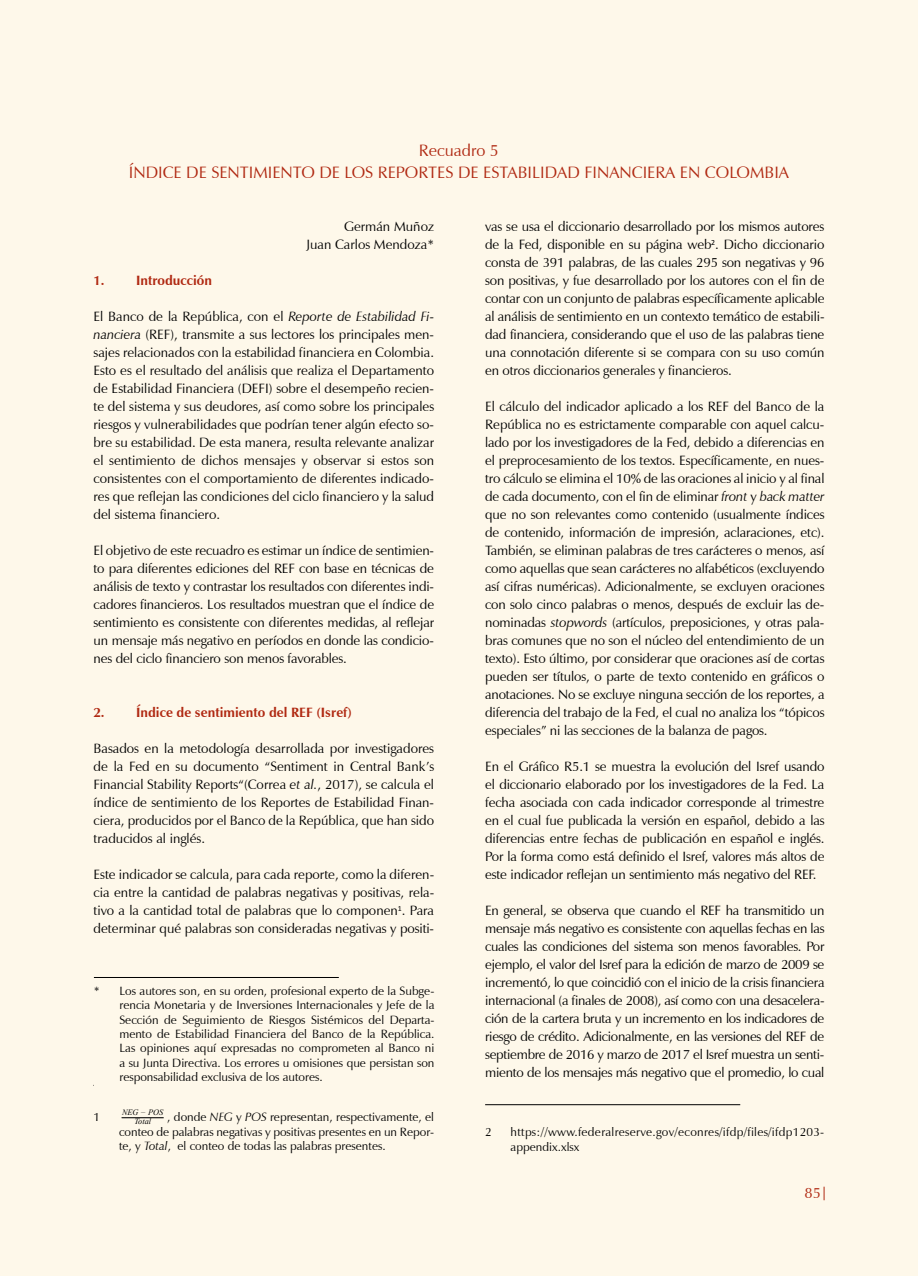
<style>
.page{position:relative;width:918px;height:1276px;background:#fff}
.page>*{position:absolute;margin:0;border:0;box-sizing:border-box;transform-origin:0 0}
.t1{font:16.5px/21.6px "Zapf Humanist 601 BT";color:#b02912;text-align:center}
.t2{font:15px "Zapf Humanist 601 BT";color:#b02912}
.t3{font:13.5px/18px "Zapf Humanist 601 BT";letter-spacing:-.01em;color:#000;text-align:justify}
.t4{font:700 13.5px "Zapf Humanist 601 BT";color:#b02912}
.t5{font:12px/14.4px "Zapf Humanist 601 BT";color:#000;text-align:justify}
.t6{font:12px/14.4px "Zapf Humanist 601 BT";letter-spacing:.025em;color:#000}
.t7{font:italic 8.25px/9.6px "Times New Roman";color:#000;text-align:center}
.s1{font-style:italic}
</style>
<div class="page">
<div style="left:1px;top:0;width:917px;height:1276px;background:#fef8ea"></div>
<svg style="left:824px;top:1186px;width:1px;height:14px"></svg>
<hr style="left:122px;top:1117px;width:42px;height:1px;background:#000">
<hr style="left:94px;top:977px;width:245px;height:1px;background:#000">
<hr style="left:485px;top:1104px;width:255px;height:1px;background:#000">
<p class="t1" style="left:129px;top:140px;width:662px">Recuadro 5<br>ÍNDICE DE SENTIMIENTO DE LOS REPORTES DE ESTABILIDAD FINANCIERA EN COLOMBIA</p>
<p class="t3" style="left:306px;top:217px;width:129px;text-align:right">Germán Muñoz<br>Juan Carlos Mendoza*</p>
<p class="t4" style="left:94px;top:272px;width:120px">1. Introducción</p>
<p class="t3" style="left:94px;top:307px;width:342px">El Banco de la República, con el <span class="s1">Reporte de Estabilidad Fi&shy;nanciera</span> (REF), transmite a sus lectores los principales men&shy;sajes relacionados con la estabilidad financiera en Colombia.<br>Esto es el resultado del análisis que realiza el Departamento de Estabilidad Financiera (DEFI) sobre el desempeño recien&shy;te del sistema y sus deudores, así como sobre los principales riesgos y vulnerabilidades que podrían tener algún efecto so&shy;bre su estabilidad. De esta manera, resulta relevante analizar el sentimiento de dichos mensajes y observar si estos son consistentes con el comportamiento de diferentes indicado&shy;res que reflejan las condiciones del ciclo financiero y la salud del sistema financiero.</p>
<p class="t3" style="left:94px;top:541px;width:342px">El objetivo de este recuadro es estimar un índice de sentimien&shy;to para diferentes ediciones del REF con base en técnicas de análisis de texto y contrastar los resultados con diferentes indi&shy;cadores financieros. Los resultados muestran que el índice de sentimiento es consistente con diferentes medidas, al reflejar un mensaje más negativo en períodos en donde las condicio&shy;nes del ciclo financiero son menos favorables.</p>
<p class="t4" style="left:94px;top:704px;width:260px">2. Índice de sentimiento del REF (Isref)</p>
<p class="t3" style="left:94px;top:739px;width:342px">Basados en la metodología desarrollada por investigadores de la Fed en su documento “Sentiment in Central Bank’s Financial Stability Reports“(Correa <span class="s1">et al.</span>, 2017), se calcula el índice de sentimiento de los Reportes de Estabilidad Finan&shy;ciera, producidos por el Banco de la República, que han sido traducidos al inglés.</p>
<p class="t3" style="left:94px;top:865px;width:342px">Este indicador se calcula, para cada reporte, como la diferen&shy;cia entre la cantidad de palabras negativas y positivas, rela&shy;tivo a la cantidad total de palabras que lo componen<sup>1</sup>. Para determinar qué palabras son consideradas negativas y positi-</p>
<p class="t5" style="left:119px;top:983px;width:317px;text-indent:-26px">* Los autores son, en su orden, profesional experto de la Subge&shy;rencia Monetaria y de Inversiones Internacionales y Jefe de la Sección de Seguimiento de Riesgos Sistémicos del Departa&shy;mento de Estabilidad Financiera del Banco de la República.<br>Las opiniones aquí expresadas no comprometen al Banco ni a su Junta Directiva. Los errores u omisiones que persistan son responsabilidad exclusiva de los autores.</p>
<p class="t5" style="left:94px;top:1109px;width:8px">1</p>
<p class="t7" style="left:122px;top:1107px;width:43px">NEG − POS<br>Total</p>
<p class="t5" style="left:119px;top:1109px;width:317px;text-indent:48px">, donde <span class="s1">NEG</span> y <span class="s1">POS</span> representan, respectivamente, el conteo de palabras negativas y positivas presentes en un Repor&shy;te, y <span class="s1">Total</span>, el conteo de todas las palabras presentes.</p>
<p class="t3" style="left:485px;top:217px;width:341px">vas se usa el diccionario desarrollado por los mismos autores de la Fed, disponible en su página web<sup>2</sup>. Dicho diccionario consta de 391 palabras, de las cuales 295 son negativas y 96 son positivas, y fue desarrollado por los autores con el fin de contar con un conjunto de palabras específicamente aplicable al análisis de sentimiento en un contexto temático de estabili&shy;dad financiera, considerando que el uso de las palabras tiene una connotación diferente si se compara con su uso común en otros diccionarios generales y financieros.</p>
<p class="t3" style="left:485px;top:397px;width:341px">El cálculo del indicador aplicado a los REF del Banco de la República no es estrictamente comparable con aquel calcu&shy;lado por los investigadores de la Fed, debido a diferencias en el preprocesamiento de los textos. Específicamente, en nues&shy;tro cálculo se elimina el 10% de las oraciones al inicio y al final de cada documento, con el fin de eliminar <span class="s1">front</span> y <span class="s1">back matter </span>que no son relevantes como contenido (usualmente índices de contenido, información de impresión, aclaraciones, etc).<br>También, se eliminan palabras de tres carácteres o menos, así como aquellas que sean carácteres no alfabéticos (excluyendo así cifras numéricas). Adicionalmente, se excluyen oraciones con solo cinco palabras o menos, después de excluir las de&shy;nominadas <span class="s1">stopwords</span> (artículos, preposiciones, y otras pala&shy;bras comunes que no son el núcleo del entendimiento de un texto). Esto último, por considerar que oraciones así de cortas pueden ser títulos, o parte de texto contenido en gráficos o anotaciones. No se excluye ninguna sección de los reportes, a diferencia del trabajo de la Fed, el cual no analiza los “tópicos especiales” ni las secciones de la balanza de pagos.</p>
<p class="t3" style="left:485px;top:757px;width:341px">En el Gráfico R5.1 se muestra la evolución del Isref usando el diccionario elaborado por los investigadores de la Fed. La fecha asociada con cada indicador corresponde al trimestre en el cual fue publicada la versión en español, debido a las diferencias entre fechas de publicación en español e inglés.<br>Por la forma como está definido el Isref, valores más altos de este indicador reflejan un sentimiento más negativo del REF.</p>
<p class="t3" style="left:485px;top:901px;width:341px">En general, se observa que cuando el REF ha transmitido un mensaje más negativo es consistente con aquellas fechas en las cuales las condiciones del sistema son menos favorables. Por ejemplo, el valor del Isref para la edición de marzo de 2009 se incrementó, lo que coincidió con el inicio de la crisis financiera internacional (a finales de 2008), así como con una desacelera&shy;ción de la cartera bruta y un incremento en los indicadores de riesgo de crédito. Adicionalmente, en las versiones del REF de septiembre de 2016 y marzo de 2017 el Isref muestra un senti&shy;miento de los mensajes más negativo que el promedio, lo cual</p>
<p class="t5" style="left:485px;top:1124px;width:8px">2</p>
<p class="t6" style="left:511px;top:1124px;width:315px">https://www.federalreserve.gov/econres/ifdp/files/ifdp1203- appendix.xlsx</p>
<p class="t2" style="left:805px;top:1184px;width:18px">85</p>
</div>
